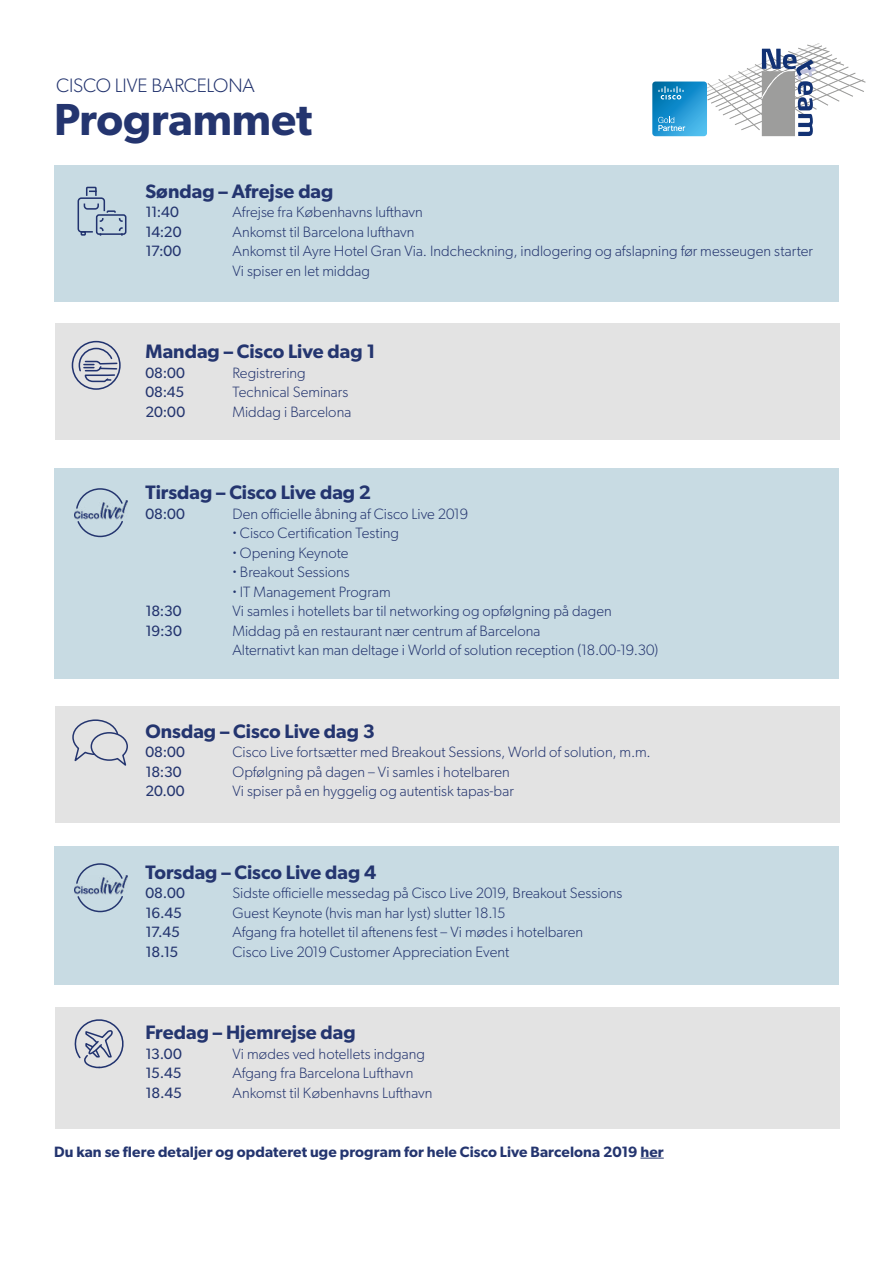
<style>
.page{position:relative;width:893px;height:1263px;background:#fff}
.page>*{position:absolute;margin:0;border:0;box-sizing:border-box;transform-origin:0 0}
.t1{font:600 45px "Gibson";letter-spacing:-.005em;color:#24356f}
.t2{font:600 19.5px "Gibson";color:#24356f}
.t3{font:300 19.5px "Gibson";letter-spacing:-.01em;color:#24356f}
.t4{font:300 15px/19.5px "Gibson";letter-spacing:.005em;color:#24356f}
.t5{font:15px "Gibson";letter-spacing:-.005em;color:#24356f}
.t6{font:600 15px "Gibson";letter-spacing:.01em;color:#24356f}
.s1{font-size:9px}
</style>
<div class="page">
<div style="left:54px;top:166px;width:785px;height:136px;background:#c8dbe3"></div>
<div style="left:54px;top:468px;width:785px;height:210px;background:#c8dbe3"></div>
<div style="left:54px;top:846px;width:785px;height:138px;background:#c8dbe3"></div>
<div style="left:55px;top:323px;width:785px;height:117px;background:#e3e3e3"></div>
<div style="left:55px;top:706px;width:785px;height:117px;background:#e3e3e3"></div>
<div style="left:55px;top:1008px;width:785px;height:121px;background:#e3e3e3"></div>
<svg style="left:74px;top:1019px;width:50px;height:50px"></svg>
<div style="left:72px;top:341px;width:49px;height:49px;border:2px solid #21336f;border-radius:50%"></div>
<svg style="left:78px;top:347px;width:40px;height:36px"></svg>
<div style="left:96px;top:214px;width:30px;height:21px;border:2px solid #21336f;border-radius:2px"></div>
<svg style="left:77px;top:186px;width:46px;height:50px"></svg>
<img style="left:75px;top:876px;width:53px;height:19px">
<svg style="left:72px;top:719px;width:56px;height:47px"></svg>
<svg style="left:77px;top:896px;width:46px;height:17px"></svg>
<img style="left:75px;top:501px;width:53px;height:19px">
<svg style="left:77px;top:521px;width:46px;height:17px"></svg>
<svg style="left:75px;top:488px;width:49px;height:22px"></svg>
<svg style="left:75px;top:863px;width:49px;height:22px"></svg>
<svg style="left:640px;top:1158px;width:24px;height:1px"></svg>
<svg style="left:652px;top:43px;width:213px;height:93px"></svg>
<h2 class="t3" style="left:56px;top:74px;width:200px">CISCO LIVE BARCELONA</h2>
<h1 class="t1" style="left:54px;top:92px;width:260px">Programmet</h1>
<h2 class="t2" style="left:145px;top:179px;width:190px">Søndag – Afrejse dag</h2>
<p class="t5" style="left:145px;top:203px;width:35px">11:40</p>
<p class="t4" style="left:232px;top:202px;width:192px">Afrejse fra Københavns lufthavn</p>
<p class="t5" style="left:145px;top:223px;width:38px">14:20</p>
<p class="t4" style="left:232px;top:222px;width:184px">Ankomst til Barcelona lufthavn</p>
<p class="t5" style="left:145px;top:242px;width:37px">17:00</p>
<p class="t4" style="left:232px;top:241px;width:582px">Ankomst til Ayre Hotel Gran Via. Indcheckning, indlogering og afslapning før messeugen starter<br>Vi spiser en let middag</p>
<h2 class="t2" style="left:145px;top:340px;width:232px">Mandag – Cisco Live dag 1</h2>
<p class="t5" style="left:145px;top:364px;width:41px">08:00</p>
<p class="t4" style="left:232px;top:363px;width:75px">Registrering</p>
<p class="t5" style="left:145px;top:383px;width:40px">08:45</p>
<p class="t4" style="left:232px;top:382px;width:117px">Technical Seminars</p>
<p class="t5" style="left:145px;top:403px;width:41px">20:00</p>
<p class="t4" style="left:232px;top:402px;width:120px">Middag i Barcelona</p>
<h2 class="t2" style="left:145px;top:481px;width:227px">Tirsdag – Cisco Live dag 2</h2>
<p class="t5" style="left:145px;top:505px;width:41px">08:00</p>
<p class="t4" style="left:232px;top:504px;width:237px">Den officielle åbning af Cisco Live 2019</p>
<p class="t4" style="left:232px;top:523px;width:168px"><span class="s1">•</span> Cisco Certification Testing</p>
<p class="t4" style="left:232px;top:543px;width:118px"><span class="s1">•</span> Opening Keynote</p>
<p class="t4" style="left:232px;top:562px;width:119px"><span class="s1">•</span> Breakout Sessions</p>
<p class="t4" style="left:232px;top:582px;width:160px"><span class="s1">•</span> IT Management Program</p>
<p class="t5" style="left:145px;top:602px;width:38px">18:30</p>
<p class="t4" style="left:232px;top:601px;width:381px">Vi samles i hotellets bar til networking og opfølgning på dagen</p>
<p class="t5" style="left:145px;top:622px;width:38px">19:30</p>
<p class="t4" style="left:232px;top:621px;width:427px">Middag på en restaurant nær centrum af Barcelona<br>Alternativt kan man deltage i World of solution reception (18.00-19.30)</p>
<h2 class="t2" style="left:145px;top:719px;width:231px">Onsdag – Cisco Live dag 3</h2>
<p class="t5" style="left:145px;top:743px;width:41px">08:00</p>
<p class="t4" style="left:232px;top:742px;width:420px">Cisco Live fortsætter med Breakout Sessions, World of solution, m.m.</p>
<p class="t5" style="left:145px;top:763px;width:38px">18:30</p>
<p class="t4" style="left:232px;top:762px;width:279px">Opfølgning på dagen – Vi samles i hotelbaren</p>
<p class="t5" style="left:145px;top:782px;width:41px">20.00</p>
<p class="t4" style="left:232px;top:781px;width:283px">Vi spiser på en hyggelig og autentisk tapas-bar</p>
<h2 class="t2" style="left:145px;top:860px;width:232px">Torsdag – Cisco Live dag 4</h2>
<p class="t5" style="left:145px;top:884px;width:41px">08.00</p>
<p class="t4" style="left:232px;top:883px;width:391px">Sidste officielle messedag på Cisco Live 2019, Breakout Sessions</p>
<p class="t5" style="left:145px;top:904px;width:38px">16.45</p>
<p class="t4" style="left:232px;top:903px;width:275px">Guest Keynote (hvis man har lyst) slutter 18.15</p>
<p class="t5" style="left:145px;top:923px;width:36px">17.45</p>
<p class="t4" style="left:232px;top:922px;width:352px">Afgang fra hotellet til aftenens fest – Vi mødes i hotelbaren</p>
<p class="t5" style="left:145px;top:943px;width:34px">18.15</p>
<p class="t4" style="left:232px;top:942px;width:278px">Cisco Live 2019 Customer Appreciation Event</p>
<h2 class="t2" style="left:145px;top:1021px;width:212px">Fredag – Hjemrejse dag</h2>
<p class="t5" style="left:145px;top:1045px;width:38px">13.00</p>
<p class="t4" style="left:232px;top:1044px;width:194px">Vi mødes ved hotellets indgang</p>
<p class="t5" style="left:145px;top:1064px;width:38px">15.45</p>
<p class="t4" style="left:232px;top:1063px;width:182px">Afgang fra Barcelona Lufthavn</p>
<p class="t5" style="left:145px;top:1084px;width:38px">18.45</p>
<p class="t4" style="left:232px;top:1083px;width:202px">Ankomst til Københavns Lufthavn</p>
<p class="t6" style="left:54px;top:1142px;width:611px">Du kan se flere detaljer og opdateret uge program for hele Cisco Live Barcelona 2019 her</p>
</div>
